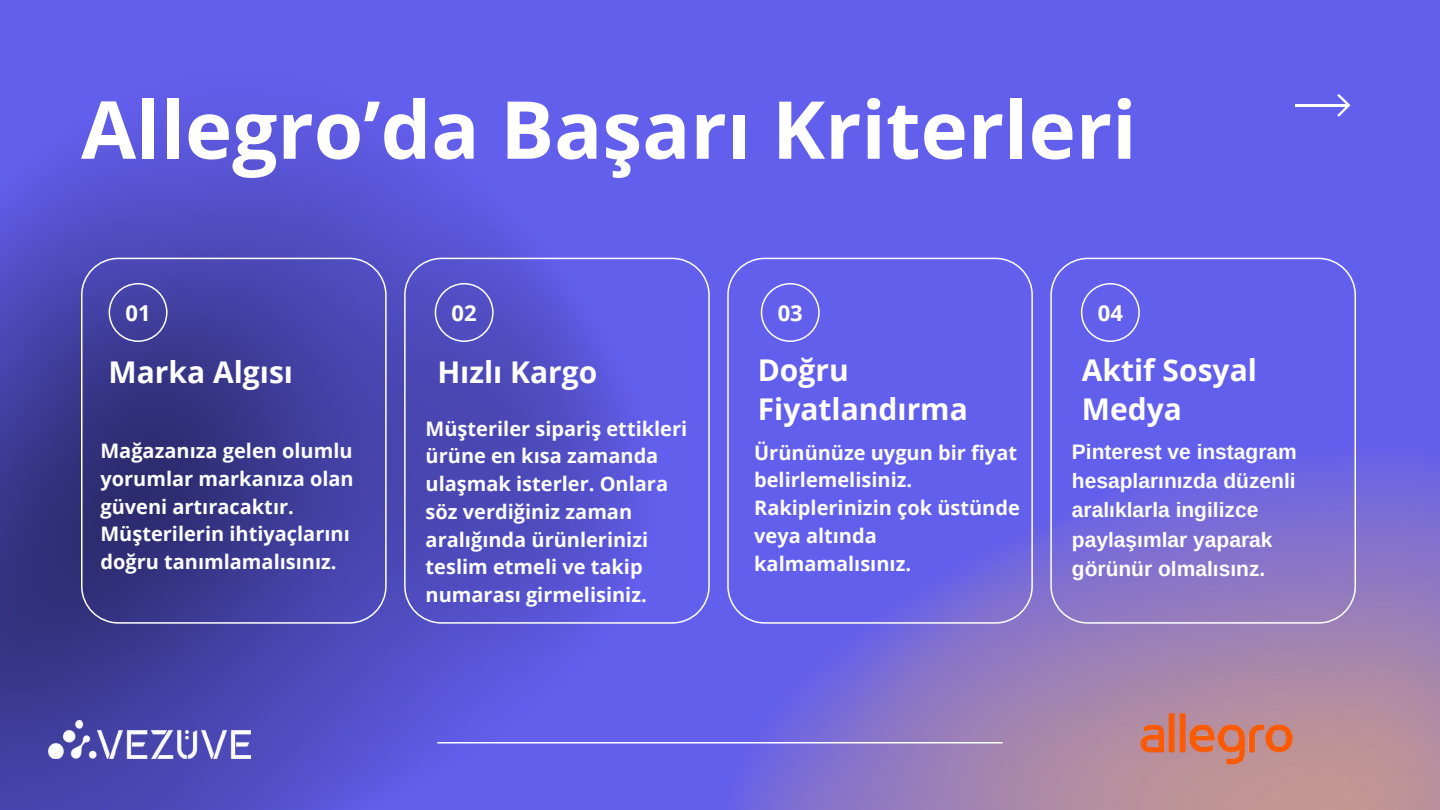
<style>
.page{position:relative;width:1440px;height:810px;background:#635fed}
.page>*{position:absolute;margin:0;border:0;box-sizing:border-box;transform-origin:0 0}
.t1{font:700 80px "Open Sans";color:#fff}
.t2{font:700 30px/38.2px "Open Sans";color:#fff}
.t3{font:700 22px "Open Sans";color:#fff}
.t4{font:700 21px/29.2px "Arimo";color:#feffff}
.t5{font:700 20px/27.8px "Open Sans";color:#fdfdfd}
</style>
<div class="page">
<img style="left:0;top:112px;width:790px;height:698px">
<img style="left:722px;top:443px;width:718px;height:367px">
<hr style="left:437px;top:742px;width:566px;height:2px;background:#fff">
<svg style="left:81px;top:258px;width:306px;height:366px;background:#424098"></svg>
<svg style="left:404px;top:258px;width:306px;height:366px"></svg>
<svg style="left:727px;top:258px;width:306px;height:366px"></svg>
<svg style="left:1050px;top:258px;width:306px;height:366px"></svg>
<svg style="left:109px;top:283px;width:59px;height:59px;background:#504ea6"></svg>
<svg style="left:435px;top:283px;width:59px;height:59px;background:#5e5bc7"></svg>
<svg style="left:761px;top:283px;width:59px;height:59px"></svg>
<svg style="left:1081px;top:283px;width:59px;height:59px"></svg>
<hr style="left:1296px;top:104px;width:53px;height:2px;background:#fff">
<svg style="left:1337px;top:94px;width:13px;height:23px"></svg>
<img style="left:49px;top:721px;width:202px;height:37px">
<img style="left:1138px;top:694px;width:158px;height:88px">
<h1 class="t1" style="left:81px;top:73px;width:1057px">Allegro’da Başarı Kriterleri</h1>
<p class="t3" style="left:126px;top:297px;width:27px">01</p>
<p class="t3" style="left:452px;top:297px;width:27px">02</p>
<p class="t3" style="left:778px;top:297px;width:27px">03</p>
<p class="t3" style="left:1098px;top:297px;width:27px">04</p>
<h2 class="t2" style="left:109px;top:352px;width:186px">Marka Algısı</h2>
<h2 class="t2" style="left:758px;top:351px;width:212px">Doğru<br>Fiyatlandırma</h2>
<h2 class="t2" style="left:1082px;top:351px;width:177px">Aktif Sosyal<br>Medya</h2>
<h2 class="t2" style="left:437px;top:352px;width:161px">Hızlı Kargo</h2>
<p class="t5" style="left:426px;top:414px;width:263px">Müşteriler sipariş ettikleri ürüne en kısa zamanda ulaşmak isterler. Onlara söz verdiğiniz zaman aralığında ürünlerinizi teslim etmeli ve takip numarası girmelisiniz.</p>
<p class="t5" style="left:754px;top:438px;width:267px">Ürününüze uygun bir fiyat belirlemelisiniz.<br>Rakiplerinizin çok üstünde veya altında kalmamalısınız.</p>
<p class="t5" style="left:100px;top:437px;width:255px">Mağazanıza gelen olumlu yorumlar markanıza olan güveni artıracaktır.<br>Müşterilerin ihtiyaçlarını doğru tanımlamalısınız.</p>
<p class="t4" style="left:1072px;top:437px;width:227px">Pinterest ve instagram hesaplarınızda düzenli aralıklarla ingilizce paylaşımlar yaparak görünür olmalısınz.</p>
</div>
